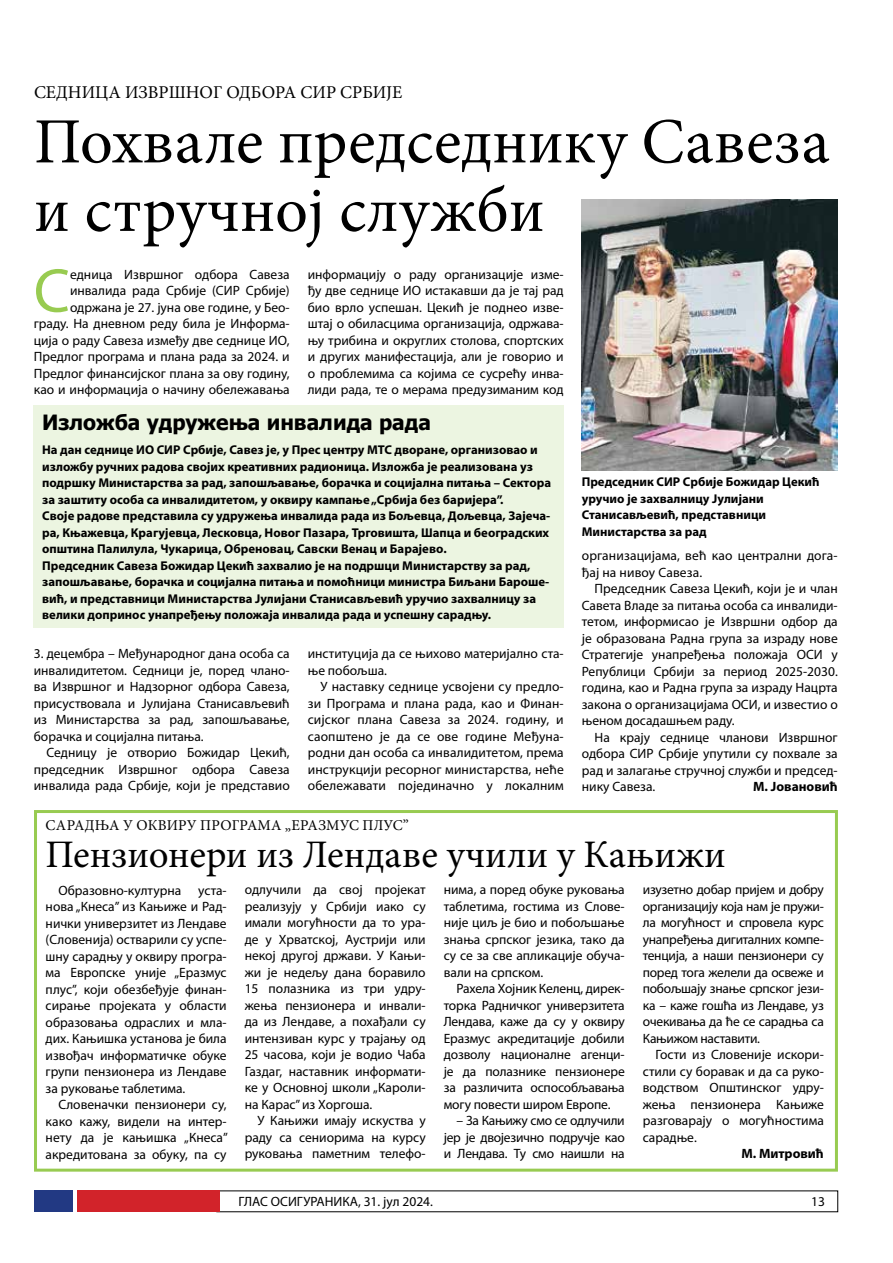
<style>
.page{position:relative;width:893px;height:1263px;background:#fff}
.page>*{position:absolute;margin:0;border:0;box-sizing:border-box;transform-origin:0 0}
.t1{font:64.5px/68.6px "Minion Pro";color:#000}
.t2{font:62.4px "Myriad Pro";color:#98cb51}
.t3{font:39px "Minion Pro";color:#000}
.t4{font:700 21px "Tahoma";color:#000}
.t5{font:18px "Minion Pro";color:#000}
.t6{font:15px "Minion Pro";letter-spacing:.01em;color:#000}
.t7{font:13.5px/16.5px "Myriad Pro";color:#000;text-align:justify}
.t8{font:700 13.5px "Myriad Pro";color:#000}
.t9{font:700 12.75px/16.5px "Myriad Pro";color:#000}
</style>
<div class="page">
<div style="left:34px;top:810px;width:804px;height:361px;background:#fff;border:3px solid #98cb51"></div>
<div style="left:34px;top:1191px;width:38px;height:21px;background:#223983"></div>
<div style="left:77px;top:1191px;width:142px;height:21px;background:#d2232a"></div>
<img style="left:582px;top:200px;width:256px;height:271px">
<div style="left:34px;top:406px;width:530px;height:222px;background:#ecf5e1"></div>
<h3 class="t5" style="left:34px;top:80px;width:370px">СЕДНИЦА ИЗВРШНОГ ОДБОРА СИР СРБИЈЕ</h3>
<h1 class="t1" style="left:34px;top:108px;width:797px">Похвале председнику Савеза и стручној служби</h1>
<h2 class="t2" style="left:34px;top:252px;width:38px">С</h2>
<p class="t7" style="left:34px;top:266px;width:257px;text-align:right">едница Извршног одбора Савеза инвалида рада Србије (СИР Србије) одржана је 27. јуна ове године, у Бео&shy;граду. На дневном реду била је Информа&shy;ција о раду Савеза између две седнице ИО, Предлог програма и плана рада за 2024. и Предлог финансијског плана за ову годину, као и информација о начину обележавања</p>
<p class="t7" style="left:308px;top:266px;width:257px">информацију о раду организације изме&shy;ђу две седнице ИО истакавши да је тај рад био врло успешан. Цекић је поднео изве&shy;штај о обиласцима организација, одржава&shy;њу трибина и округлих столова, спортских и других манифестација, али је говорио и о проблемима са којима се сусрећу инва&shy;лиди рада, те о мерама предузиманим код</p>
<h3 class="t4" style="left:42px;top:408px;width:390px">Изло-жба удру-же-ња инва-ли-да рада</h3>
<p class="t9" style="left:42px;top:441px;width:510px">На дан седнице ИО СИР Србије, Савез је, у Прес центру МТС дворане, организовао и изложбу ручних радова својих креативних радионица. Изложба је реализована уз подршку Министарства за рад, запошљавање, борачка и социјална питања – Сектора за заштиту особа са инвалидитетом, у оквиру кампање „Србија без баријера”.<br>Своје радове представила су удружења инвалида рада из Бољевца, Дољевца, Зајеча&shy;ра, Књажевца, Крагујевца, Лесковца, Новог Пазара, Трговишта, Шапца и београдских општина Палилула, Чукарица, Обреновац, Савски Венац и Барајево.<br>Председник Савеза Божидар Цекић захвалио је на подршци Министарству за рад, запошљавање, борачка и социјална питања и помоћници министра Биљани Бароше&shy;вић, и представници Министарства Јулијани Станисављевић уручио захвалницу за велики допринос унапређењу положаја инвалида рада и успешну сарадњу.</p>
<p class="t7" style="left:34px;top:645px;width:257px">3. децембра – Међународног дана особа са инвалидитетом. Седници је, поред члано&shy;ва Извршног и Надзорног одбора Савеза, присуствовала и Јулијана Станисављевић из Министарства за рад, запошљавање, борачка и социјална питања.</p>
<p class="t7" style="left:34px;top:744px;width:257px;text-indent:13px">Седницу је отворио Божидар Цекић, председник Извршног одбора Савеза инвалида рада Србије, који је представио</p>
<p class="t7" style="left:308px;top:645px;width:257px">институција да се њихово материјално ста&shy;ње побољша.</p>
<p class="t7" style="left:308px;top:678px;width:257px;text-indent:13px">У наставку седнице усвојени су предло&shy;зи Програма и плана рада, као и Финан&shy;сијског плана Савеза за 2024. годину, и саопштено је да се ове године Међуна&shy;родни дан особа са инвалидитетом, према инструкцији ресорног министарства, неће обележавати појединачно у локалним</p>
<p class="t9" style="left:582px;top:473px;width:239px">Председник СИР Србије Божидар Цекић уручио је захвалницу Јулијани<br>Станисављевић, представници<br>Министарства за рад</p>
<p class="t7" style="left:582px;top:547px;width:257px">организацијама, већ као централни дога&shy;ђај на нивоу Савеза.</p>
<p class="t7" style="left:582px;top:580px;width:257px;text-indent:13px">Председник Савеза Цекић, који је и члан Савета Владе за питања особа са инвалиди&shy;тетом, информисао је Извршни одбор да је образована Радна група за израду нове Стратегије унапређења положаја ОСИ у Републици Србији за период 2025-2030. година, као и Радна група за израду Нацрта закона о организацијама ОСИ, и известио о њеном досадашњем раду.</p>
<p class="t7" style="left:582px;top:729px;width:257px;text-indent:13px">На крају седнице чланови Извршног одбора СИР Србије упутили су похвале за рад и залагање стручној служби и председ&shy;нику Савеза.</p>
<p class="t8" style="left:753px;top:778px;width:86px">М. Јовановић</p>
<p class="t6" style="left:46px;top:815px;width:365px">САРАДЊА У ОКВИРУ ПРОГРАМА „ЕРАЗМУС ПЛУС”</p>
<h3 class="t3" style="left:46px;top:828px;width:682px">Пензионери из Лендаве учили у Кањижи</h3>
<p class="t7" style="left:58px;top:881px;width:124px">Образовно-културна</p>
<p class="t7" style="left:46px;top:881px;width:183px;text-indent:153px">уста&shy;нова „Кнеса” из Кањиже и Рад&shy;нички универзитет из Лендаве (Словенија) остварили су успе&shy;шну сарадњу у оквиру програ&shy;ма Европске уније „Еразмус плус”, који обезбеђује финан&shy;сирање пројеката у области образовања одраслих и мла&shy;дих. Кањишка установа је била извођач информатичке обуке групи пензионера из Лендаве за руковање таблетима.</p>
<p class="t7" style="left:46px;top:1096px;width:184px;text-align:left;text-indent:13px">Словеначки пензионери су, како кажу, видели на интер&shy;нету да је кањишка „Кнеса” акредитована за обуку, па су</p>
<p class="t7" style="left:245px;top:881px;width:183px">одлучили да свој пројекат реализују у Србији иако су имали могућности да то ура&shy;де у Хрватској, Аустрији или некој другој држави. У Кањи&shy;жи је недељу дана боравило 15 полазника из три удру&shy;жења пензионера и инвали&shy;да из Лендаве, а похађали су интензиван курс у трајању од 25 часова, који је водио Чаба Газдаг, наставник информати&shy;ке у Основној школи „Кароли&shy;на Карас” из Хоргоша.</p>
<p class="t7" style="left:245px;top:1112px;width:183px;text-indent:13px">У Кањижи имају искуства у раду са сениорима на курсу руковања паметним телефо-</p>
<p class="t7" style="left:444px;top:881px;width:183px">нима, а поред обуке руковања таблетима, гостима из Слове&shy;није циљ је био и побољшање знања српског језика, тако да су се за све апликације обуча&shy;вали на српском.</p>
<p class="t7" style="left:444px;top:980px;width:183px;text-indent:13px">Рахела Хојник Келенц, дирек&shy;торка Радничког универзитета Лендава, каже да су у оквиру Еразмус акредитације добили дозволу националне агенци&shy;је да полазнике пензионере за различита оспособљавања могу повести широм Европе.</p>
<p class="t7" style="left:444px;top:1112px;width:183px;text-indent:13px">– За Кањижу смо се одлучили јер је двојезично подручје као и Лендава. Ту смо наишли на</p>
<p class="t7" style="left:643px;top:881px;width:183px">изузетно добар пријем и добру организацију која нам је пружи&shy;ла могућност и спровела курс унапређења дигиталних компе&shy;тенција, а наши пензионери су поред тога желели да освеже и побољшају знање српског јези&shy;ка – каже гошћа из Лендаве, уз очекивања да ће се сарадња са Кањижом наставити.</p>
<p class="t7" style="left:643px;top:1046px;width:183px;text-indent:13px">Гости из Словеније искори&shy;стили су боравак и да са руко&shy;водством Општинског удру&shy;жења пензионера Кањиже разговарају о могућностима сарадње.</p>
<p class="t8" style="left:741px;top:1145px;width:84px">М. Митровић</p>
<p class="t7" style="left:239px;top:1193px;width:196px">ГЛАС ОСИГУРАНИКА, 31. јул 2024.</p>
<p class="t7" style="left:811px;top:1193px;width:15px">13</p>
</div>
